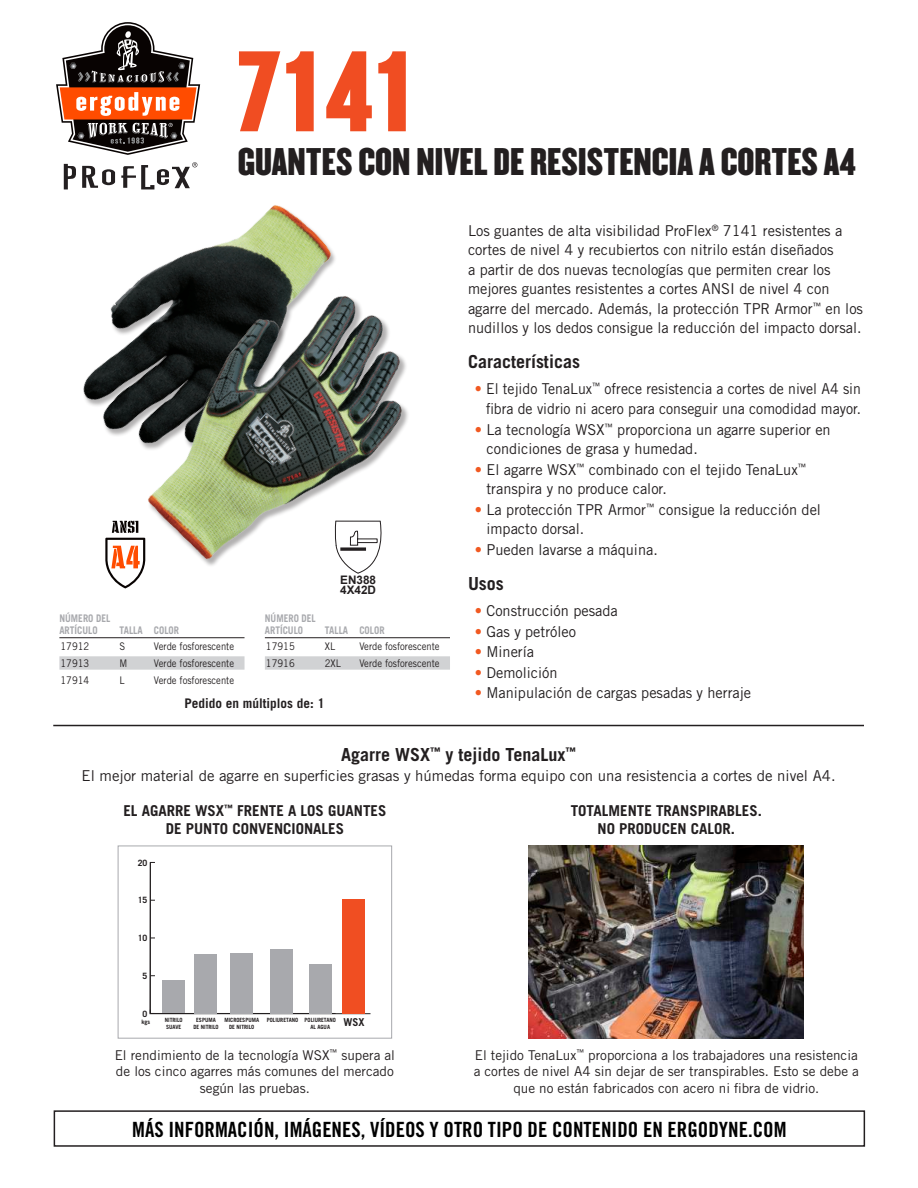
<style>
.page{position:relative;width:918px;height:1188px;background:#fff}
.page>*{position:absolute;margin:0;border:0;box-sizing:border-box;transform-origin:0 0}
.t1{font:99.9px "Champion HTF Welterweight";color:#f04d22}
.t2{font:33.75px "Champion HTF Welterweight";color:#231f20}
.t3{font:21px "Trade Gothic Bold Cond Twenty";color:#000}
.t4{font:700 18px "Trade Gothic";color:#231f20}
.t5{font:15px/19.5px "Trade Gothic";color:#231f20}
.t6{font:15px/19.5px "Trade Gothic";color:#231f20;text-align:right;scale:.94 1}
.t7{font:700 15px/18px "Trade Gothic";color:#231f20;text-align:center}
.t8{font:13.5px/16.5px "Trade Gothic";color:#231f20;text-align:center}
.t9{font:700 13.35px "Trade Gothic";color:#231f20}
.t10{font:700 11.7px/10.2px "Arial";color:#231f20}
.t11{font:10.5px "Trade Gothic";color:#231f20;scale:.9 1}
.t12{font:700 10.5px/12px "Trade Gothic";color:#a8a9ad;scale:.9 1}
.t13{font:700 8.7px "Trade Gothic";color:#231f20}
.t14{font:700 6px "Trade Gothic";color:#231f20}
.t15{font:700 5.85px/6.9px "Trade Gothic";color:#231f20;text-align:center;scale:.95 1}
.s1{color:#f15921}
</style>
<div class="page">
<hr style="left:59px;top:637px;width:186px;height:1px;background:#231f20">
<div style="left:59px;top:656px;width:186px;height:14px;background:#d1d2d4"></div>
<hr style="left:265px;top:637px;width:185px;height:1px;background:#231f20">
<div style="left:265px;top:656px;width:185px;height:14px;background:#d1d2d4"></div>
<img style="left:63px;top:163px;width:251px;height:243px">
<img style="left:94px;top:231px;width:314px;height:358px">
<svg style="left:335px;top:521px;width:46px;height:53px"></svg>
<svg style="left:105px;top:521px;width:40px;height:67px"></svg>
<svg style="left:150px;top:862px;width:221px;height:152px"></svg>
<div style="left:343px;top:899px;width:22px;height:114px;background:#f04e22"></div>
<div style="left:309px;top:964px;width:23px;height:49px;background:#a8a9ad"></div>
<div style="left:271px;top:949px;width:22px;height:64px;background:#a8a9ad"></div>
<div style="left:231px;top:953px;width:22px;height:60px;background:#a8a9ad"></div>
<div style="left:195px;top:954px;width:22px;height:59px;background:#a8a9ad"></div>
<div style="left:163px;top:980px;width:22px;height:33px;background:#a8a9ad"></div>
<div style="left:118px;top:846px;width:274px;height:193px;border:1px solid #a8a9ad"></div>
<img style="left:529px;top:846px;width:274px;height:193px">
<hr style="left:53px;top:725px;width:811px;height:1px;background:#231f20">
<div style="left:54px;top:1110px;width:811px;height:37px;border:2px solid #231f20"></div>
<svg style="left:56px;top:22px;width:145px;height:133px"></svg>
<svg style="left:64px;top:164px;width:12px;height:25px"></svg>
<svg style="left:82px;top:166px;width:33px;height:22px"></svg>
<svg style="left:121px;top:162px;width:76px;height:27px"></svg>
<h1 class="t1" style="left:236px;top:26px;width:183px">7141</h1>
<h2 class="t2" style="left:238px;top:140px;width:620px">GUANTES CON NIVEL DE RESISTENCIA A CORTES A4</h2>
<p class="t12" style="left:59px;top:612px;width:58px">NÚMERO DEL<br>ARTÍCULO</p>
<p class="t12" style="left:119px;top:624px;width:68px">TALLA COLOR</p>
<p class="t12" style="left:265px;top:612px;width:58px">NÚMERO DEL<br>ARTÍCULO</p>
<p class="t10" style="left:340px;top:575px;width:37px">EN388<br>4X42D</p>
<p class="t12" style="left:325px;top:624px;width:68px">TALLA COLOR</p>
<p class="t11" style="left:61px;top:640px;width:34px">17912</p>
<p class="t11" style="left:119px;top:640px;width:8px">S</p>
<p class="t11" style="left:154px;top:640px;width:91px">Verde fosforescente</p>
<p class="t11" style="left:61px;top:657px;width:34px">17913</p>
<p class="t11" style="left:119px;top:657px;width:10px">M</p>
<p class="t11" style="left:154px;top:657px;width:91px">Verde fosforescente</p>
<p class="t11" style="left:61px;top:673px;width:34px">17914</p>
<p class="t11" style="left:119px;top:673px;width:7px">L</p>
<p class="t11" style="left:154px;top:673px;width:91px">Verde fosforescente</p>
<p class="t11" style="left:266px;top:640px;width:34px">17915</p>
<p class="t11" style="left:325px;top:640px;width:13px">XL</p>
<p class="t11" style="left:359px;top:640px;width:91px">Verde fosforescente</p>
<p class="t11" style="left:266px;top:657px;width:34px">17916</p>
<p class="t11" style="left:325px;top:657px;width:20px">2XL</p>
<p class="t11" style="left:359px;top:657px;width:91px">Verde fosforescente</p>
<p class="t9" style="left:185px;top:695px;width:142px">Pedido en múltiplos de: 1</p>
<p class="t5" style="left:468px;top:220px;width:397px">Los guantes de alta visibilidad ProFlex<sup>®</sup> 7141 resistentes a cortes de nivel 4 y recubiertos con nitrilo están diseñados<br>a partir de dos nuevas tecnologías que permiten crear los mejores guantes resistentes a cortes ANSI de nivel 4 con agarre del mercado. Además, la protección TPR Armor<sup>™</sup> en los nudillos y los dedos consigue la reducción del impacto dorsal.</p>
<p class="t4" style="left:468px;top:351px;width:113px">Características</p>
<p class="t6" style="left:475px;top:379px;width:413px"><span class="s1">•</span> El tejido TenaLux<sup>™</sup> ofrece resistencia a cortes de nivel A4 sin fibra de vidrio ni acero para conseguir una comodidad mayor.</p>
<p class="t5" style="left:486px;top:419px;width:346px;text-indent:-12px"><span class="s1">•</span> La tecnología WSX<sup>™</sup> proporciona un agarre superior en condiciones de grasa y humedad.</p>
<p class="t5" style="left:486px;top:459px;width:321px;text-indent:-12px"><span class="s1">•</span> El agarre WSX<sup>™</sup> combinado con el tejido TenaLux<sup>™ </sup>transpira y no produce calor.</p>
<p class="t5" style="left:486px;top:499px;width:336px;text-indent:-12px"><span class="s1">•</span> La protección TPR Armor<sup>™</sup> consigue la reducción del impacto dorsal.</p>
<p class="t5" style="left:475px;top:540px;width:185px"><span class="s1">•</span> Pueden lavarse a máquina.</p>
<p class="t4" style="left:468px;top:572px;width:37px">Usos</p>
<p class="t5" style="left:475px;top:601px;width:145px"><span class="s1">•</span> Construcción pesada</p>
<p class="t5" style="left:475px;top:621px;width:103px"><span class="s1">•</span> Gas y petróleo</p>
<p class="t5" style="left:475px;top:642px;width:61px"><span class="s1">•</span> Minería</p>
<p class="t5" style="left:475px;top:663px;width:84px"><span class="s1">•</span> Demolición</p>
<p class="t5" style="left:475px;top:683px;width:278px"><span class="s1">•</span> Manipulación de cargas pesadas y herraje</p>
<p class="t4" style="left:341px;top:743px;width:237px">Agarre WSX<sup>™</sup> y tejido TenaLux<sup>™</sup></p>
<p class="t5" style="left:82px;top:766px;width:755px">El mejor material de agarre en superficies grasas y húmedas forma equipo con una resistencia a cortes de nivel A4.</p>
<p class="t7" style="left:123px;top:802px;width:264px">EL AGARRE WSX<sup>™</sup> FRENTE A LOS GUANTES<br>DE PUNTO CONVENCIONALES</p>
<p class="t7" style="left:571px;top:802px;width:193px">TOTALMENTE TRANSPIRABLES.<br>NO PRODUCEN CALOR.</p>
<p class="t13" style="left:138px;top:857px;width:11px">20</p>
<p class="t13" style="left:138px;top:895px;width:11px">15</p>
<p class="t13" style="left:138px;top:933px;width:11px">10</p>
<p class="t13" style="left:143px;top:971px;width:6px">5</p>
<p class="t13" style="left:143px;top:1008px;width:6px">0</p>
<p class="t14" style="left:141px;top:1018px;width:10px">kgs</p>
<p class="t15" style="left:310px;top:1023px;width:58px">AL AGUA <sup>WSX</sup></p>
<p class="t15" style="left:165px;top:1016px;width:20px;text-align:left">NITRILO<br>SUAVE</p>
<p class="t15" style="left:193px;top:1016px;width:28px">ESPUMA<br>DE NITRILO</p>
<p class="t15" style="left:224px;top:1016px;width:38px">MICROESPUMA<br>DE NITRILO</p>
<p class="t15" style="left:267px;top:1016px;width:74px">POLIURETANO POLIURETANO</p>
<p class="t8" style="left:115px;top:1046px;width:282px">El rendimiento de la tecnología WSX<sup>™</sup> supera al de los cinco agarres más comunes del mercado según las pruebas.</p>
<p class="t8" style="left:474px;top:1046px;width:387px">El tejido TenaLux<sup>™</sup> proporciona a los trabajadores una resistencia a cortes de nivel A4 sin dejar de ser transpirables. Esto se debe a que no están fabricados con acero ni fibra de vidrio.</p>
<h3 class="t3" style="left:132px;top:1116px;width:656px">MÁS INFORMACIÓN, IMÁGENES, VÍDEOS Y OTRO TIPO DE CONTENIDO EN ERGODYNE.COM</h3>
</div>
